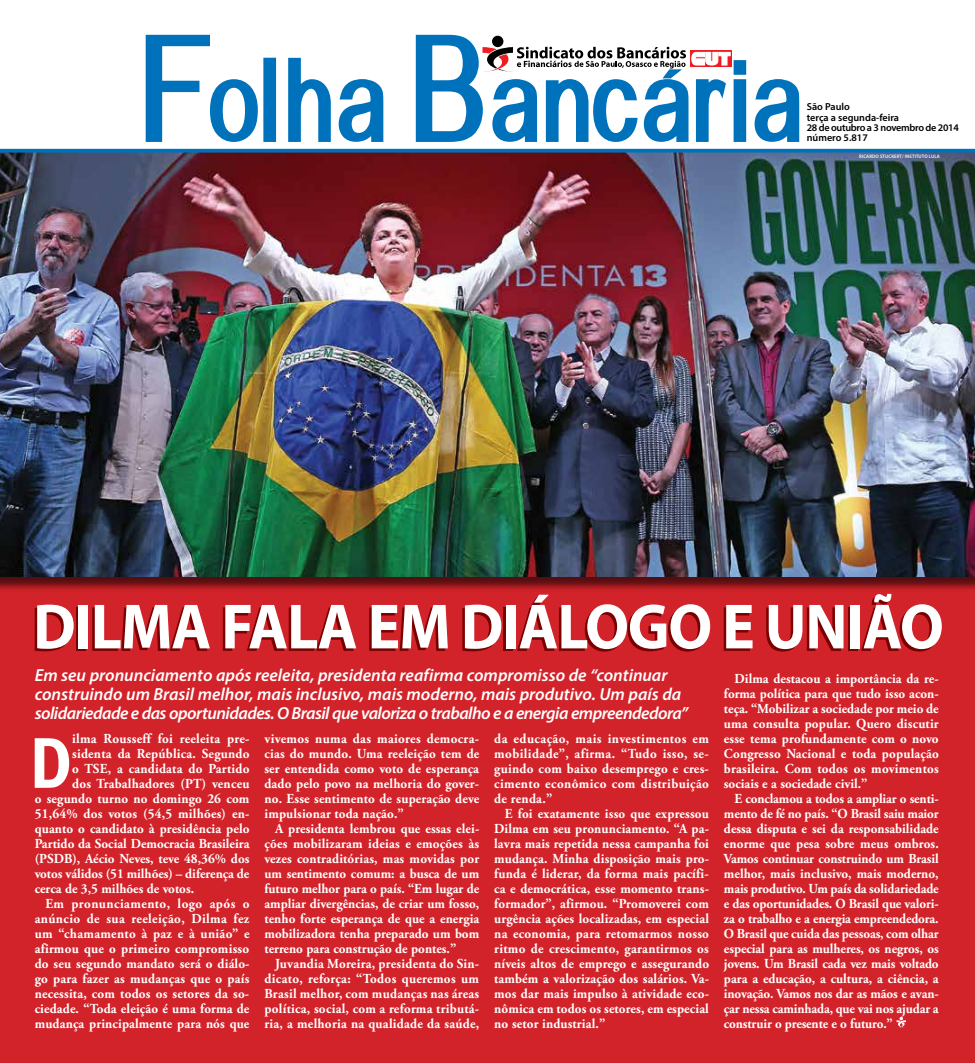
<style>
.page{position:relative;width:975px;height:1063px;background:#fff}
.page>*{position:absolute;margin:0;border:0;box-sizing:border-box;transform-origin:0 0}
.t1{font:115px "Alido";letter-spacing:.055em;color:#0072bc;scale:.81 1}
.t2{font:700 71.38px "Meta Plus";color:#fff;scale:.95 1}
.t3{font:700 64.38px "Myriad Pro";letter-spacing:-.02em;color:#fff;scale:.95 1}
.t4{font:italic 600 17.5px/18.8px "Myriad Pro";color:#fff}
.t5{font:700 13.75px/15px "Adobe Garamond Pro";letter-spacing:.01em;color:#fff;text-align:justify;scale:.95 1}
.t6{font:700 13.75px "Adobe Garamond Pro";letter-spacing:.03em;color:#fff;scale:.95 1}
.t7{font:700 13.75px "Adobe Garamond Pro";letter-spacing:.035em;color:#fff;scale:.95 1}
.t8{font:600 10.12px/10.1px "Myriad Pro";letter-spacing:-.01em;color:#000}
.t9{font:600 5px "Myriad Pro";letter-spacing:.02em;color:#fff;scale:.95 1}
.s1{font-size:152.5px}
</style>
<div class="page">
<div style="left:0;top:564px;width:974px;height:499px;background:#d2232a"></div>
<svg style="left:145px;top:34px;width:113px;height:108px"></svg>
<div style="left:263px;top:58px;width:13px;height:84px;border:4px solid #0072bc"></div>
<svg style="left:288px;top:57px;width:96px;height:85px"></svg>
<svg style="left:415px;top:34px;width:385px;height:108px"></svg>
<div style="left:0;top:153px;width:974px;height:439px;background:#000;opacity:.6"></div>
<img style="left:0;top:153px;width:974px;height:424px">
<svg style="left:0;top:149px;width:974px;height:4px;background:#096bb0"></svg>
<svg style="left:896px;top:1017px;width:10px;height:11px"></svg>
<h1 class="t1" style="left:141px;top:38px;width:815px"><span class="s1">F</span>olha <span class="s1">B</span>ancaria</h1>
<p class="t8" style="left:806px;top:102px;width:153px">São Paulo<br>terça a segunda-feira<br>28 de outubro a 3 novembro de 2014 número 5.817</p>
<p class="t9" style="left:859px;top:153px;width:86px">Ricardo Stuckert/ Instituto Lula</p>
<h3 class="t3" style="left:33px;top:585px;width:960px">DILMA FALA EM DIÁLOGO E UNIÃO</h3>
<p class="t4" style="left:35px;top:665px;width:654px">Em seu pronunciamento após reeleita, presidenta reafirma compromisso de “continuar construindo um Brasil melhor, mais inclusivo, mais moderno, mais produtivo. Um país da solidariedade e das oportunidades. O Brasil que valoriza o trabalho e a energia empreendedora”</p>
<h2 class="t2" style="left:29px;top:722px;width:47px">D</h2>
<p class="t5" style="left:72px;top:731px;width:188px">ilma Rousseff foi reeleita pre-</p>
<p class="t5" style="left:72px;top:746px;width:188px">sidenta da República. Segundo</p>
<p class="t5" style="left:72px;top:761px;width:188px">o TSE, a candidata do Partido</p>
<p class="t5" style="left:72px;top:776px;width:188px">dos Trabalhadores (PT) venceu</p>
<p class="t5" style="left:35px;top:791px;width:227px">o segundo turno no domingo 26 com</p>
<p class="t5" style="left:35px;top:806px;width:227px">51,64% dos votos (54,5 milhões) en-</p>
<p class="t5" style="left:35px;top:821px;width:228px">quanto o candidato à presidência pelo</p>
<p class="t5" style="left:35px;top:836px;width:227px">Partido da Social Democracia Brasileira</p>
<p class="t5" style="left:35px;top:851px;width:227px">(PSDB), Aécio Neves, teve 48,36% dos</p>
<p class="t5" style="left:35px;top:866px;width:227px">votos válidos (51 milhões) – diferença de</p>
<p class="t5" style="left:35px;top:881px;width:169px">cerca de 3,5 milhões de votos.</p>
<p class="t7" style="left:45px;top:895px;width:216px">Em pronunciamento, logo após o</p>
<p class="t6" style="left:35px;top:910px;width:227px">anúncio de sua reeleição, Dilma fez</p>
<p class="t5" style="left:35px;top:926px;width:227px">um “chamamento à paz e à união” e</p>
<p class="t5" style="left:35px;top:941px;width:227px">afirmou que o primeiro compromisso</p>
<p class="t5" style="left:35px;top:956px;width:228px">do seu segundo mandato será o diálo-</p>
<p class="t5" style="left:35px;top:971px;width:227px">go para fazer as mudanças que o país</p>
<p class="t5" style="left:35px;top:986px;width:227px">necessita, com todos os setores da so-</p>
<p class="t5" style="left:35px;top:1001px;width:227px">ciedade. “Toda eleição é uma forma de</p>
<p class="t5" style="left:35px;top:1016px;width:227px">mudança principalmente para nós que</p>
<p class="t5" style="left:264px;top:731px;width:228px">vivemos numa das maiores democra&shy;cias do mundo. Uma reeleição tem de ser entendida como voto de esperança dado pelo povo na melhoria do gover&shy;no. Esse sentimento de superação deve impulsionar toda nação.”</p>
<p class="t5" style="left:264px;top:821px;width:228px;text-indent:11px">A presidenta lembrou que essas elei&shy;ções mobilizaram ideias e emoções às vezes contraditórias, mas movidas por um sentimento comum: a busca de um futuro melhor para o país. “Em lugar de ampliar divergências, de criar um fosso, tenho forte esperança de que a energia mobilizadora tenha preparado um bom terreno para construção de pontes.”</p>
<p class="t5" style="left:264px;top:956px;width:227px;text-indent:11px">Juvandia Moreira, presidenta do Sin&shy;dicato, reforça: “Todos queremos um Brasil melhor, com mudanças nas áreas política, social, com a reforma tributá&shy;ria, a melhoria na qualidade da saúde,</p>
<p class="t5" style="left:494px;top:731px;width:228px">da educação, mais investimentos em mobilidade”, afirma. “Tudo isso, se&shy;guindo com baixo desemprego e cres&shy;cimento econômico com distribuição de renda.”</p>
<p class="t5" style="left:494px;top:806px;width:228px;text-indent:11px">E foi exatamente isso que expressou Dilma em seu pronunciamento. “A pa&shy;lavra mais repetida nessa campanha foi mudança. Minha disposição mais pro&shy;funda é liderar, da forma mais pacífi&shy;ca e democrática, esse momento trans&shy;formador”, afirmou. “Promoverei com urgência ações localizadas, em especial na economia, para retomarmos nosso ritmo de crescimento, garantirmos os níveis altos de emprego e assegurando também a valorização dos salários. Va&shy;mos dar mais impulso à atividade eco&shy;nômica em todos os setores, em especial no setor industrial.”</p>
<p class="t5" style="left:724px;top:671px;width:228px;text-indent:11px">Dilma destacou a importância da re&shy;forma política para que tudo isso acon&shy;teça. “Mobilizar a sociedade por meio de uma consulta popular. Quero discutir esse tema profundamente com o novo Congresso Nacional e toda população brasileira. Com todos os movimentos sociais e a sociedade civil.”</p>
<p class="t5" style="left:724px;top:791px;width:227px;text-indent:11px">E conclamou a todos a ampliar o senti&shy;mento de fé no país. “O Brasil saiu maior dessa disputa e sei da responsabilidade enorme que pesa sobre meus ombros.<br>Vamos continuar construindo um Brasil melhor, mais inclusivo, mais moderno, mais produtivo. Um país da solidariedade e das oportunidades. O Brasil que valori&shy;za o trabalho e a energia empreendedora.<br>O Brasil que cuida das pessoas, com olhar especial para as mulheres, os negros, os jovens. Um Brasil cada vez mais voltado para a educação, a cultura, a ciência, a inovação. Vamos nos dar as mãos e avan&shy;çar nessa caminhada, que vai nos ajudar a construir o presente e o futuro.”</p>
</div>
